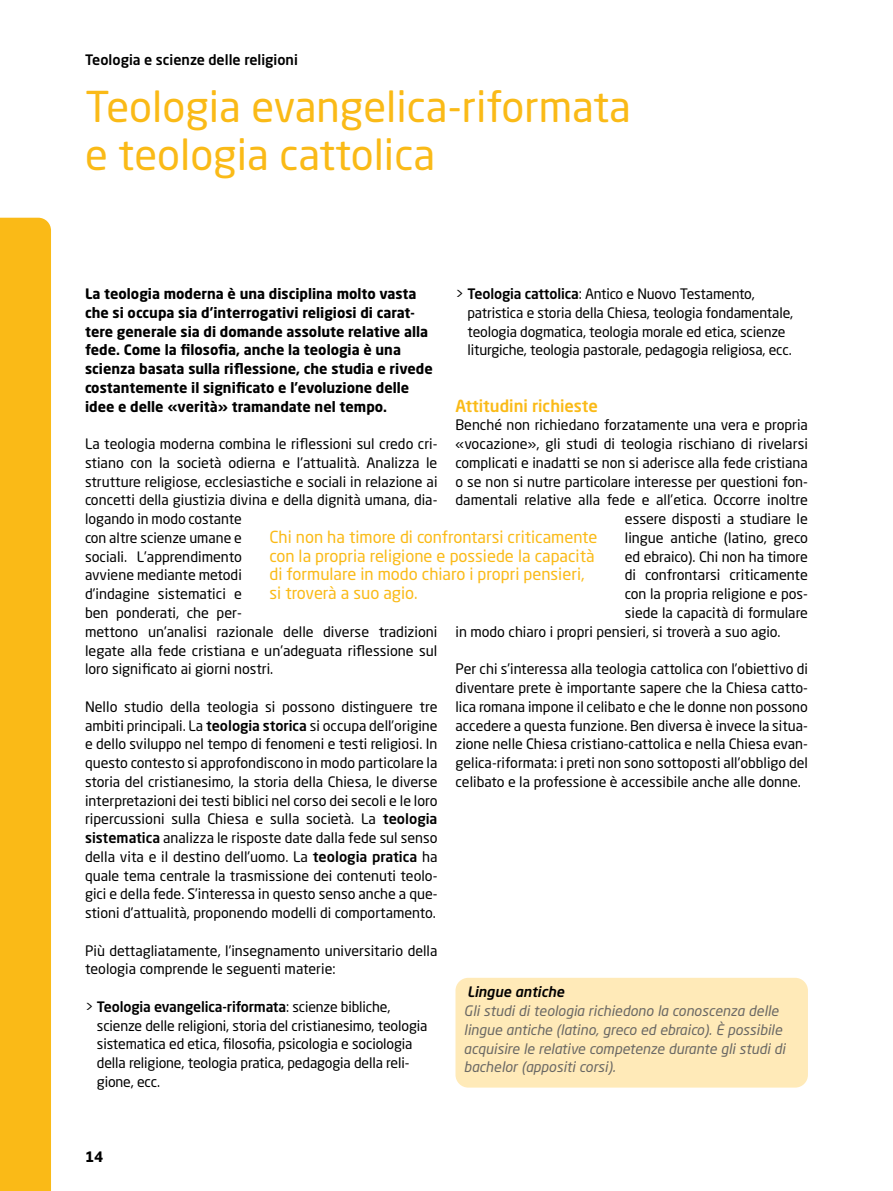
<style>
.page{position:relative;width:893px;height:1191px;background:#fff}
.page>*{position:absolute;margin:0;border:0;box-sizing:border-box;transform-origin:0 0}
.t1{font:42px/48px "Neo Sans Pro";color:#faba17}
.t2{font:16.5px/18.8px "Neo Sans Pro";color:#faba17}
.t3{font:500 16.5px "Neo Sans Pro";color:#faba17}
.t4{font:14.25px/18.8px "Neo Sans Pro";color:#000}
.t5{font:700 14.25px/18.8px "Neo Sans Pro";color:#000}
.t6{font:italic 14.25px/18.8px "Neo Sans Pro";color:#6a6864}
.t7{font:500 14.25px "Neo Sans Pro";color:#000}
.t8{font:italic 500 14.25px "Neo Sans Pro";color:#000}
.s1{font-weight:500}
</style>
<div class="page">
<div style="left:0;top:218px;width:51px;height:973px;background:#faba17"></div>
<div style="left:455px;top:977px;width:353px;height:110px;background:#ffeab8;border-radius:13px"></div>
<p class="t7" style="left:85px;top:50px;width:214px">Teologia e scienze delle religioni</p>
<h1 class="t1" style="left:85px;top:81px;width:547px">Teologia evangelica-riformata e teologia cattolica</h1>
<p class="t5" style="left:85px;top:284px;width:349px">La teologia moderna è una disciplina molto vasta che si occupa sia d’interrogativi religiosi di carat&shy;tere generale sia di domande assolute relative alla fede. Come la filosofia, anche la teologia è una scienza basata sulla riflessione, che studia e rivede costantemente il significato e l’evoluzione delle idee e delle «verità» tramandate nel tempo.</p>
<p class="t4" style="left:85px;top:434px;width:354px">La teologia moderna combina le riflessioni sul credo cri&shy;stiano con la società odierna e l’attualità. Analizza le strutture religiose, ecclesiastiche e sociali in relazione ai concetti della giustizia divina e della dignità umana, dia&shy;logando in modo costante<br>con altre scienze umane e<br>sociali. L’apprendimento<br>avviene mediante metodi<br>d’indagine sistematici e<br>ben ponderati, che per-<br>mettono un’analisi razionale delle diverse tradizioni legate alla fede cristiana e un’adeguata riflessione sul loro significato ai giorni nostri.</p>
<p class="t4" style="left:85px;top:697px;width:354px;text-align:justify">Nello studio della teologia si possono distinguere tre ambiti principali. La <span class="s1">teologia storica</span> si occupa dell’origine e dello sviluppo nel tempo di fenomeni e testi religiosi. In questo contesto si approfondiscono in modo particolare la storia del cristianesimo, la storia della Chiesa, le diverse interpretazioni dei testi biblici nel corso dei secoli e le loro ripercussioni sulla Chiesa e sulla società. La <span class="s1">teologia sistematica</span> analizza le risposte date dalla fede sul senso della vita e il destino dell’uomo. La <span class="s1">teologia pratica</span> ha quale tema centrale la trasmissione dei contenuti teolo&shy;gici e della fede. S’interessa in questo senso anche a que&shy;stioni d’attualità, proponendo modelli di comportamento.</p>
<p class="t4" style="left:85px;top:940px;width:354px">Più dettagliatamente, l’insegnamento universitario della teologia comprende le seguenti materie:</p>
<p class="t4" style="left:97px;top:997px;width:332px;text-indent:-12px">&gt; <span class="s1">Teologia evangelica-riformata</span>: scienze bibliche, scienze delle religioni, storia del cristianesimo, teologia sistematica ed etica, filosofia, psicologia e sociologia della religione, teologia pratica, pedagogia della reli&shy;gione, ecc.</p>
<p class="t4" style="left:467px;top:284px;width:327px;text-indent:-12px">&gt; <span class="s1">Teologia cattolica</span>: Antico e Nuovo Testamento, patristica e storia della Chiesa, teologia fondamentale, teologia dogmatica, teologia morale ed etica, scienze liturgiche, teologia pastorale, pedagogia religiosa, ecc.</p>
<p class="t3" style="left:455px;top:395px;width:144px">Attitudini richieste</p>
<p class="t4" style="left:455px;top:415px;width:354px">Benché non richiedano forzatamente una vera e propria</p>
<p class="t4" style="left:455px;top:434px;width:354px">«vocazione», gli studi di teologia rischiano di rivelarsi</p>
<p class="t4" style="left:455px;top:453px;width:354px">complicati e inadatti se non si aderisce alla fede cristiana</p>
<p class="t4" style="left:455px;top:472px;width:354px">o se non si nutre particolare interesse per questioni fon-</p>
<p class="t4" style="left:455px;top:490px;width:354px">damentali relative alla fede e all’etica. Occorre inoltre</p>
<p class="t4" style="left:625px;top:509px;width:185px">essere disposti a studiare le</p>
<p class="t4" style="left:625px;top:528px;width:185px">lingue antiche (latino, greco</p>
<p class="t4" style="left:625px;top:547px;width:185px">ed ebraico). Chi non ha timore</p>
<p class="t4" style="left:625px;top:565px;width:185px">di confrontarsi criticamente</p>
<p class="t4" style="left:625px;top:584px;width:185px">con la propria religione e pos-</p>
<p class="t4" style="left:625px;top:603px;width:185px">siede la capacità di formulare</p>
<p class="t4" style="left:455px;top:622px;width:327px">in modo chiaro i propri pensieri, si troverà a suo agio.</p>
<p class="t4" style="left:455px;top:659px;width:354px;text-align:justify">Per chi s’interessa alla teologia cattolica con l’obiettivo di diventare prete è importante sapere che la Chiesa catto&shy;lica romana impone il celibato e che le donne non possono accedere a questa funzione. Ben diversa è invece la situa&shy;zione nelle Chiesa cristiano-cattolica e nella Chiesa evan&shy;gelica-riformata: i preti non sono sottoposti all’obbligo del celibato e la professione è accessibile anche alle donne.</p>
<p class="t2" style="left:270px;top:527px;width:330px">Chi non ha timore di confrontarsi criticamente con la propria religione e possiede la capacità di formulare in modo chiaro i propri pensieri, si troverà a suo agio.</p>
<p class="t8" style="left:467px;top:983px;width:99px">Lingue antiche</p>
<p class="t6" style="left:464px;top:1001px;width:323px">Gli studi di teologia richiedono la conoscenza delle lingue antiche (latino, greco ed ebraico). È possibile acquisire le relative competenze durante gli studi di bachelor (appositi corsi).</p>
<p class="t5" style="left:85px;top:1146px;width:20px">14</p>
</div>
